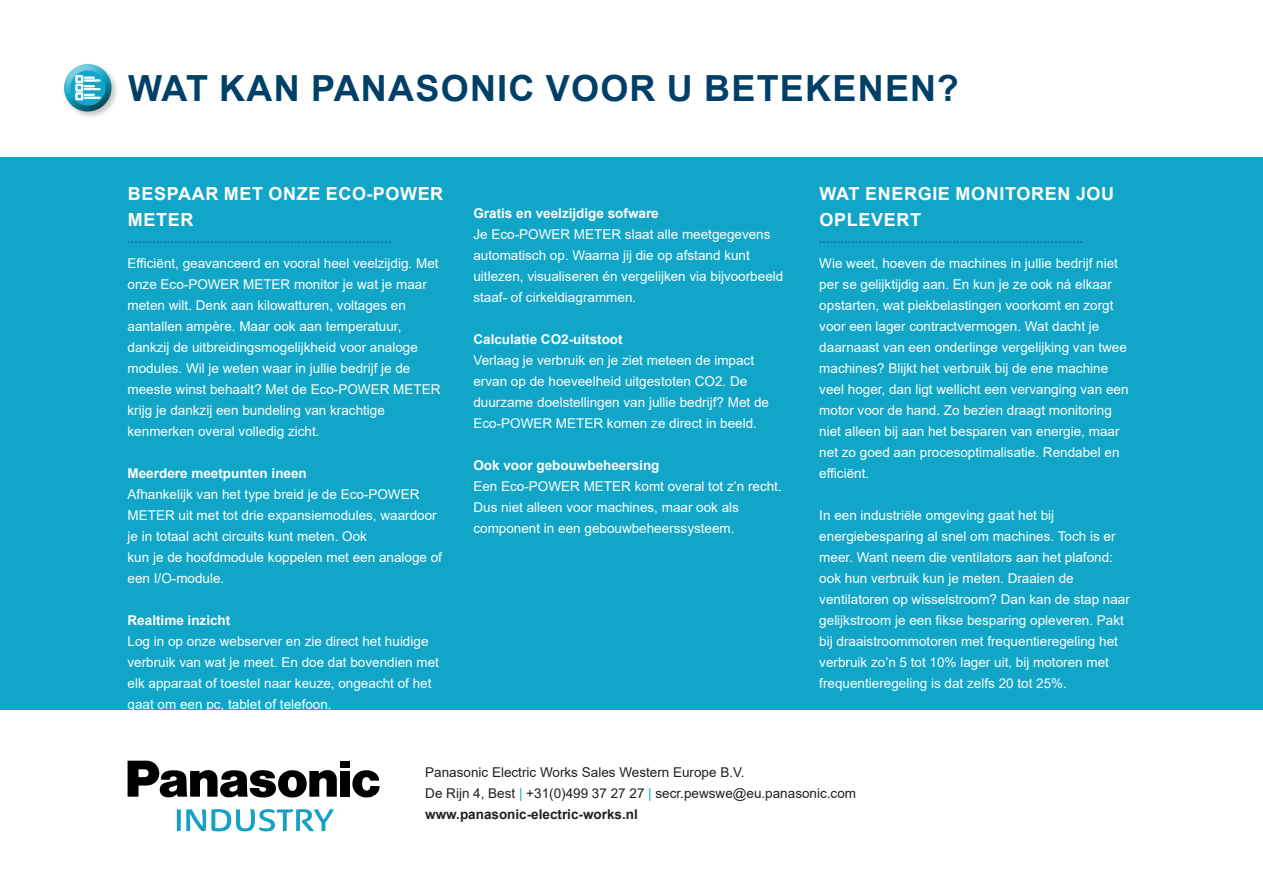
<style>
.page{position:relative;width:1263px;height:893px;background:#fff}
.page>*{position:absolute;margin:0;border:0;box-sizing:border-box;transform-origin:0 0}
.Kop{font:700 36px "Arial";letter-spacing:.035em;color:#004068}
.Kopje_wit{font:700 18px/25.5px "Arial";letter-spacing:.035em;color:#fff}
.Body_wit_bold{font:13.5px/21px "Arial";color:#fff}
.Body_wit{font:13.5px/21px "Arial";color:#fff}
.Body_wit_bold-2{font:700 13.5px "Arial";color:#fff}
.t1{font:13.5px "Arial";color:#231f20}
.t2{font:700 13.5px "Arial";color:#231f20}
.t3{font:7.5px "Arial";color:#004068}
.s1{color:#11a6c8}
</style>
<div class="page">
<div style="left:0;top:157px;width:1263px;height:553px;background:#11a6c8"></div>
<svg style="left:352px;top:770px;width:27px;height:28px"></svg>
<div style="left:340px;top:761px;width:10px;height:6px;background:#000001"></div>
<div style="left:340px;top:771px;width:10px;height:26px;background:#000001"></div>
<svg style="left:128px;top:761px;width:209px;height:37px"></svg>
<svg style="left:177px;top:809px;width:156px;height:22px"></svg>
<div style="left:62px;top:62px;width:57px;height:57px;background:#231f20;opacity:.25"></div>
<div style="left:64px;top:63px;width:50px;height:35px;background:#fff;opacity:.75"></div>
<div style="left:64px;top:68px;width:50px;height:46px;background:#231f20;opacity:.75"></div>
<svg style="left:75px;top:75px;width:26px;height:25px"></svg>
<p class="Kop" style="left:128px;top:63px;width:832px">WAT KAN PANASONIC VOOR U BETEKENEN?</p>
<p class="Kopje_wit" style="left:128px;top:181px;width:317px">BESPAAR MET ONZE ECO-POWER<br>METER</p>
<p class="t3" style="left:128px;top:236px;width:265px">-------------------------------------------------------------------------</p>
<p class="Body_wit_bold" style="left:128px;top:252px;width:314px">Efficiënt, geavanceerd en vooral heel veelzijdig. Met onze Eco-POWER METER monitor je wat je maar meten wilt. Denk aan kilowatturen, voltages en aantallen ampère. Maar ook aan temperatuur, dankzij de uitbreidingsmogelijkheid voor analoge modules. Wil je weten waar in jullie bedrijf je de meeste winst behaalt? Met de Eco-POWER METER krijg je dankzij een bundeling van krachtige kenmerken overal volledig zicht.</p>
<p class="Body_wit_bold-2" style="left:128px;top:463px;width:181px">Meerdere meetpunten ineen</p>
<p class="Body_wit_bold" style="left:128px;top:483px;width:311px">Afhankelijk van het type breid je de Eco-POWER<br>METER uit met tot drie expansiemodules, waardoor je in totaal acht circuits kunt meten. Ook</p>
<p class="Body_wit_bold" style="left:128px;top:546px;width:316px">kun je de hoofdmodule koppelen met een analoge of een I/O-module.</p>
<p class="Body_wit_bold-2" style="left:128px;top:610px;width:104px">Realtime inzicht</p>
<p class="Body_wit_bold" style="left:128px;top:630px;width:313px">Log in op onze webserver en zie direct het huidige verbruik van wat je meet. En doe dat bovendien met elk apparaat of toestel naar keuze, ongeacht of het gaat om een pc, tablet of telefoon.</p>
<p class="Body_wit_bold-2" style="left:473px;top:204px;width:187px">Gratis en veelzijdige sofware</p>
<p class="Body_wit_bold" style="left:473px;top:224px;width:311px">Je Eco-POWER METER slaat alle meetgegevens automatisch op. Waarna jij die op afstand kunt uitlezen, visualiseren én vergelijken via bijvoorbeeld staaf- of cirkeldiagrammen.</p>
<p class="Body_wit_bold-2" style="left:473px;top:330px;width:151px">Calculatie CO2-uitstoot</p>
<p class="Body_wit_bold" style="left:473px;top:350px;width:297px">Verlaag je verbruik en je ziet meteen de impact ervan op de hoeveelheid uitgestoten CO2. De duurzame doelstellingen van jullie bedrijf? Met de Eco-POWER METER komen ze direct in beeld.</p>
<p class="Body_wit_bold-2" style="left:473px;top:456px;width:188px">Ook voor gebouwbeheersing</p>
<p class="Body_wit_bold" style="left:473px;top:476px;width:310px">Een Eco-POWER METER komt overal tot z’n recht.<br>Dus niet alleen voor machines, maar ook als component in een gebouwbeheerssysteem.</p>
<p class="Kopje_wit" style="left:820px;top:181px;width:296px">WAT ENERGIE MONITOREN JOU<br>OPLEVERT</p>
<p class="t3" style="left:819px;top:236px;width:265px">-------------------------------------------------------------------------</p>
<p class="Body_wit" style="left:819px;top:252px;width:311px">Wie weet, hoeven de machines in jullie bedrijf niet per se gelijktijdig aan. En kun je ze ook ná elkaar opstarten, wat piekbelastingen voorkomt en zorgt voor een lager contractvermogen. Wat dacht je daarnaast van een onderlinge vergelijking van twee machines? Blijkt het verbruik bij de ene machine veel hoger, dan ligt wellicht een vervanging van een motor voor de hand. Zo bezien draagt monitoring niet alleen bij aan het besparen van energie, maar net zo goed aan procesoptimalisatie. Rendabel en efficiënt.</p>
<p class="Body_wit" style="left:819px;top:504px;width:312px">In een industriële omgeving gaat het bij energiebesparing al snel om machines. Toch is er meer. Want neem die ventilators aan het plafond: ook hun verbruik kun je meten. Draaien de ventilatoren op wisselstroom? Dan kan de stap naar gelijkstroom je een fikse besparing opleveren. Pakt bij draaistroommotoren met frequentieregeling het verbruik zo’n 5 tot 10% lager uit, bij motoren met frequentieregeling is dat zelfs 20 tot 25%.</p>
<p class="t1" style="left:425px;top:763px;width:321px">Panasonic Electric Works Sales Western Europe B.V.</p>
<p class="t1" style="left:425px;top:784px;width:432px">De Rijn 4, Best <span class="s1">|</span> +31(0)499 37 27 27 <span class="s1">|</span> secr.pewswe@eu.panasonic.com</p>
<p class="t2" style="left:425px;top:805px;width:214px">www.panasonic-electric-works.nl</p>
</div>
